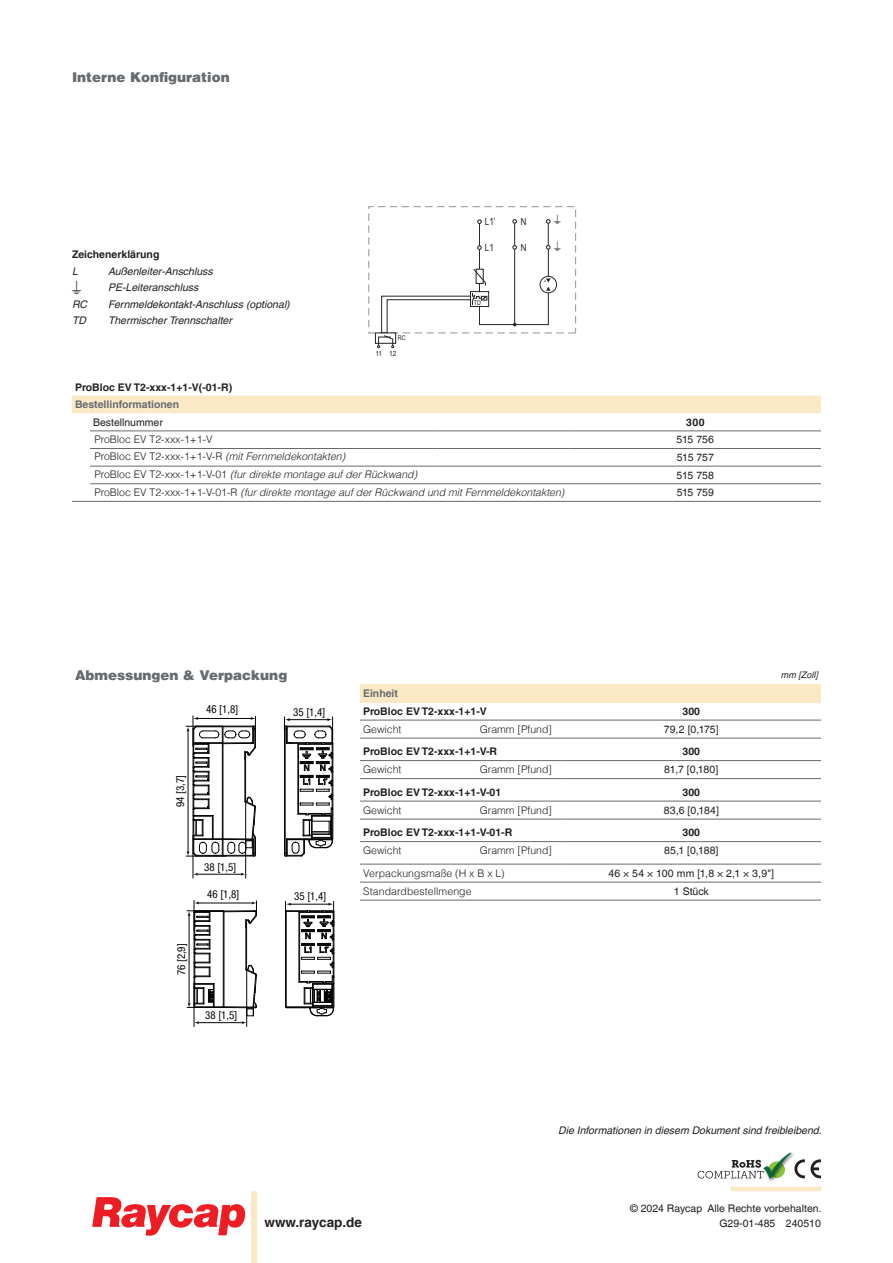
<style>
.page{position:relative;width:893px;height:1263px;background:#fff}
.page>*{position:absolute;margin:0;border:0;box-sizing:border-box;transform-origin:0 0}
.t1{font:900 13.5px "Helvetica Com";color:#666b70}
.t2{font:700 13.5px "Helvetica LT Com";color:#231f20}
.t3{font:condensed 10.95px "Helvetica Neue LT Std";color:#050504}
.t4{font:300 10.5px "Helvetica LT Com";color:#231f20}
.t5{font:10.5px/15px "Helvetica LT Com";color:#231f20;text-align:right}
.t6{font:italic 10.5px/16.5px "Helvetica LT Com";color:#231f20}
.t7{font:700 10.5px "Helvetica LT Com";color:#231f20}
.t8{font:italic 300 10.5px "Helvetica LT Com";color:#231f20}
.t9{font:700 10.5px "Helvetica LT Com";color:#666b70}
.t10{font:9.9px "Arial Narrow";color:#212727}
.t11{font:italic 9px "Helvetica LT Com";color:#231f20}
.t12{font:7.05px "Arial Narrow";color:#231f20;scale:1.13 1}
.t13{font:6.6px "Arial Narrow";color:#231f20}
.s1{font-style:italic}
.s2{font-style:normal}
</style>
<div class="page">
<div style="left:251px;top:1191px;width:6px;height:72px;background:#fbe9c6"></div>
<svg style="left:92px;top:1197px;width:153px;height:39px"></svg>
<hr style="left:731px;top:1187px;width:90px;height:4px;background:#fbe9c6">
<img style="left:768px;top:1179px;width:7px;height:3px">
<div style="left:360px;top:684px;width:461px;height:18px;background:#fbe9c6"></div>
<hr style="left:360px;top:720px;width:202px;height:1px;background:#666b70">
<hr style="left:360px;top:760px;width:202px;height:1px;background:#666b70">
<hr style="left:360px;top:801px;width:202px;height:1px;background:#666b70">
<hr style="left:360px;top:841px;width:202px;height:1px;background:#666b70">
<hr style="left:562px;top:720px;width:259px;height:1px;background:#666b70">
<hr style="left:562px;top:760px;width:259px;height:1px;background:#666b70">
<hr style="left:562px;top:801px;width:259px;height:1px;background:#666b70">
<hr style="left:562px;top:841px;width:259px;height:1px;background:#666b70">
<hr style="left:360px;top:864px;width:202px;height:1px;background:#666b70">
<hr style="left:562px;top:864px;width:259px;height:1px;background:#666b70">
<hr style="left:360px;top:882px;width:202px;height:1px;background:#666b70">
<hr style="left:360px;top:900px;width:202px;height:1px;background:#666b70">
<hr style="left:562px;top:882px;width:259px;height:1px;background:#666b70">
<hr style="left:562px;top:900px;width:259px;height:1px;background:#666b70">
<hr style="left:360px;top:738px;width:202px;height:1px;background:#666b70">
<hr style="left:562px;top:738px;width:259px;height:1px;background:#666b70">
<hr style="left:360px;top:778px;width:202px;height:1px;background:#666b70">
<hr style="left:562px;top:778px;width:259px;height:1px;background:#666b70">
<hr style="left:360px;top:819px;width:202px;height:1px;background:#666b70">
<hr style="left:562px;top:819px;width:259px;height:1px;background:#666b70">
<div style="left:72px;top:396px;width:749px;height:17px;background:#fbe9c6"></div>
<hr style="left:90px;top:430px;width:347px;height:1px;background:#666b70">
<hr style="left:437px;top:430px;width:133px;height:1px;background:#666b70">
<hr style="left:570px;top:430px;width:251px;height:1px;background:#666b70">
<svg style="left:72px;top:501px;width:18px;height:1px"></svg>
<hr style="left:90px;top:448px;width:347px;height:1px;background:#666b70">
<hr style="left:90px;top:466px;width:347px;height:1px;background:#666b70">
<hr style="left:90px;top:483px;width:347px;height:1px;background:#666b70">
<hr style="left:437px;top:483px;width:133px;height:1px;background:#666b70">
<hr style="left:90px;top:501px;width:347px;height:1px;background:#666b70">
<hr style="left:437px;top:448px;width:133px;height:1px;background:#666b70">
<hr style="left:437px;top:466px;width:133px;height:1px;background:#666b70">
<hr style="left:437px;top:501px;width:133px;height:1px;background:#666b70">
<hr style="left:570px;top:448px;width:251px;height:1px;background:#666b70">
<hr style="left:570px;top:466px;width:251px;height:1px;background:#666b70">
<hr style="left:570px;top:483px;width:251px;height:1px;background:#666b70">
<hr style="left:570px;top:501px;width:251px;height:1px;background:#666b70">
<hr style="left:187px;top:1007px;width:40px;height:1px;background:#050504">
<hr style="left:194px;top:983px;width:1px;height:43px;background:#050504">
<hr style="left:194px;top:900px;width:1px;height:31px;background:#050504">
<hr style="left:246px;top:969px;width:1px;height:57px;background:#050504">
<hr style="left:187px;top:910px;width:36px;height:1px;background:#050504">
<svg style="left:188px;top:901px;width:69px;height:123px"></svg>
<svg style="left:285px;top:901px;width:50px;height:115px"></svg>
<div style="left:368px;top:206px;width:208px;height:127px;border:1px dashed #9ea5a9"></div>
<div style="left:375px;top:332px;width:21px;height:12px;border:1px solid #231f20"></div>
<hr style="left:196px;top:874px;width:46px;height:1px;background:#050504">
<hr style="left:186px;top:856px;width:40px;height:1px;background:#050504">
<hr style="left:193px;top:835px;width:1px;height:43px;background:#050504">
<hr style="left:245px;top:798px;width:1px;height:80px;background:#050504">
<hr style="left:186px;top:726px;width:36px;height:1px;background:#050504">
<svg style="left:284px;top:717px;width:50px;height:140px"></svg>
<svg style="left:187px;top:716px;width:69px;height:141px"></svg>
<svg style="left:698px;top:1153px;width:123px;height:26px"></svg>
<svg style="left:377px;top:219px;width:184px;height:129px"></svg>
<p class="t1" style="left:72px;top:68px;width:159px">Interne Konfiguration</p>
<p class="t7" style="left:72px;top:248px;width:89px">Zeichenerklärung</p>
<p class="t6" style="left:72px;top:263px;width:7px">L</p>
<p class="t6" style="left:108px;top:263px;width:106px">Außenleiter-Anschluss<br>PE-Leiteranschluss</p>
<p class="t6" style="left:72px;top:296px;width:17px">RC</p>
<p class="t6" style="left:108px;top:296px;width:183px">Fernmeldekontakt-Anschluss (optional)</p>
<p class="t6" style="left:72px;top:312px;width:15px">TD</p>
<p class="t6" style="left:108px;top:312px;width:125px">Thermischer Trennschalter</p>
<p class="t13" style="left:398px;top:333px;width:9px">RC</p>
<p class="t12" style="left:375px;top:348px;width:20px">11 12</p>
<p class="t10" style="left:485px;top:214px;width:12px">L1’</p>
<p class="t10" style="left:485px;top:240px;width:11px">L1</p>
<p class="t13" style="left:474px;top:298px;width:9px">TD</p>
<p class="t10" style="left:526px;top:229px;width:7px;rotate:-180deg">N</p>
<p class="t10" style="left:526px;top:255px;width:7px;rotate:-180deg">N</p>
<p class="t7" style="left:75px;top:380px;width:159px">ProBloc EV T2-xxx-1+1-V(-01-R)</p>
<p class="t9" style="left:75px;top:398px;width:106px">Bestellinformationen</p>
<p class="t5" style="left:93px;top:415px;width:71px">Bestellnummer</p>
<p class="t7" style="left:686px;top:416px;width:20px">300</p>
<p class="t4" style="left:94px;top:432px;width:120px">ProBloc EV T2-xxx-1+1-V</p>
<p class="t5" style="left:677px;top:432px;width:39px">515 756</p>
<p class="t4" style="left:94px;top:450px;width:252px">ProBloc EV T2-xxx-1+1-V-R <span class="s1">(mit Fernmeldekontakten)</span></p>
<p class="t5" style="left:677px;top:450px;width:39px">515 757</p>
<p class="t8" style="left:94px;top:468px;width:324px"><span class="s2">ProBloc EV T2-xxx-1+1-V-01</span> (fur direkte montage auf der Rückwand)</p>
<p class="t5" style="left:677px;top:467px;width:39px">515 758</p>
<p class="t8" style="left:94px;top:485px;width:472px"><span class="s2">ProBloc EV T2-xxx-1+1-V-01-R</span> (fur direkte montage auf der Rückwand und mit Fernmeldekontakten)</p>
<p class="t5" style="left:677px;top:485px;width:39px">515 759</p>
<p class="t1" style="left:75px;top:666px;width:214px">Abmessungen &amp; Verpackung</p>
<p class="t11" style="left:781px;top:670px;width:38px">mm [Zoll]</p>
<p class="t9" style="left:363px;top:687px;width:37px">Einheit</p>
<p class="t7" style="left:363px;top:705px;width:125px">ProBloc EV T2-xxx-1+1-V</p>
<p class="t7" style="left:682px;top:705px;width:19px">300</p>
<p class="t4" style="left:363px;top:722px;width:40px">Gewicht</p>
<p class="t4" style="left:480px;top:722px;width:74px">Gramm [Pfund]</p>
<p class="t5" style="left:664px;top:722px;width:56px">79,2 [0,175]</p>
<p class="t7" style="left:363px;top:745px;width:136px">ProBloc EV T2-xxx-1+1-V-R</p>
<p class="t7" style="left:682px;top:745px;width:19px">300</p>
<p class="t4" style="left:363px;top:763px;width:40px">Gewicht</p>
<p class="t4" style="left:480px;top:763px;width:74px">Gramm [Pfund]</p>
<p class="t5" style="left:664px;top:762px;width:56px">81,7 [0,180]</p>
<p class="t7" style="left:363px;top:786px;width:140px">ProBloc EV T2-xxx-1+1-V-01</p>
<p class="t7" style="left:682px;top:786px;width:19px">300</p>
<p class="t4" style="left:363px;top:803px;width:40px">Gewicht</p>
<p class="t4" style="left:480px;top:803px;width:74px">Gramm [Pfund]</p>
<p class="t5" style="left:664px;top:803px;width:57px">83,6 [0,184]</p>
<p class="t7" style="left:363px;top:826px;width:151px">ProBloc EV T2-xxx-1+1-V-01-R</p>
<p class="t7" style="left:682px;top:826px;width:19px">300</p>
<p class="t4" style="left:363px;top:844px;width:40px">Gewicht</p>
<p class="t4" style="left:480px;top:844px;width:74px">Gramm [Pfund]</p>
<p class="t5" style="left:664px;top:843px;width:56px">85,1 [0,188]</p>
<p class="t4" style="left:363px;top:866px;width:143px">Verpackungsmaße (H x B x L)</p>
<p class="t5" style="left:608px;top:866px;width:167px">46 × 54 × 100 mm [1,8 × 2,1 × 3,9"]</p>
<p class="t4" style="left:363px;top:884px;width:110px">Standardbestellmenge</p>
<p class="t5" style="left:674px;top:884px;width:36px">1 Stück</p>
<p class="t3" style="left:240px;top:674px;width:34px">12 [0,5]</p>
<p class="t3" style="left:206px;top:703px;width:34px">46 [1,8]</p>
<p class="t3" style="left:293px;top:706px;width:34px">35 [1,4]</p>
<p class="t3" style="left:174px;top:807px;width:34px;rotate:-90deg">94 [3,7]</p>
<p class="t3" style="left:204px;top:861px;width:34px">38 [1,5]</p>
<p class="t3" style="left:207px;top:887px;width:34px">46 [1,8]</p>
<p class="t3" style="left:383px;top:887px;width:34px">46 [1,8]</p>
<p class="t3" style="left:294px;top:890px;width:34px">35 [1,4]</p>
<p class="t3" style="left:175px;top:975px;width:34px;rotate:-90deg">76 [2,9]</p>
<p class="t3" style="left:205px;top:1009px;width:34px">38 [1,5]</p>
<p class="t2" style="left:265px;top:1214px;width:99px">www.raycap.de</p>
<p class="t6" style="left:558px;top:1122px;width:265px">Die Informationen in diesem Dokument sind freibleibend.</p>
<p class="t5" style="left:630px;top:1201px;width:193px">© 2024 Raycap Alle Rechte vorbehalten.<br>G29-01-485 240510</p>
</div>
